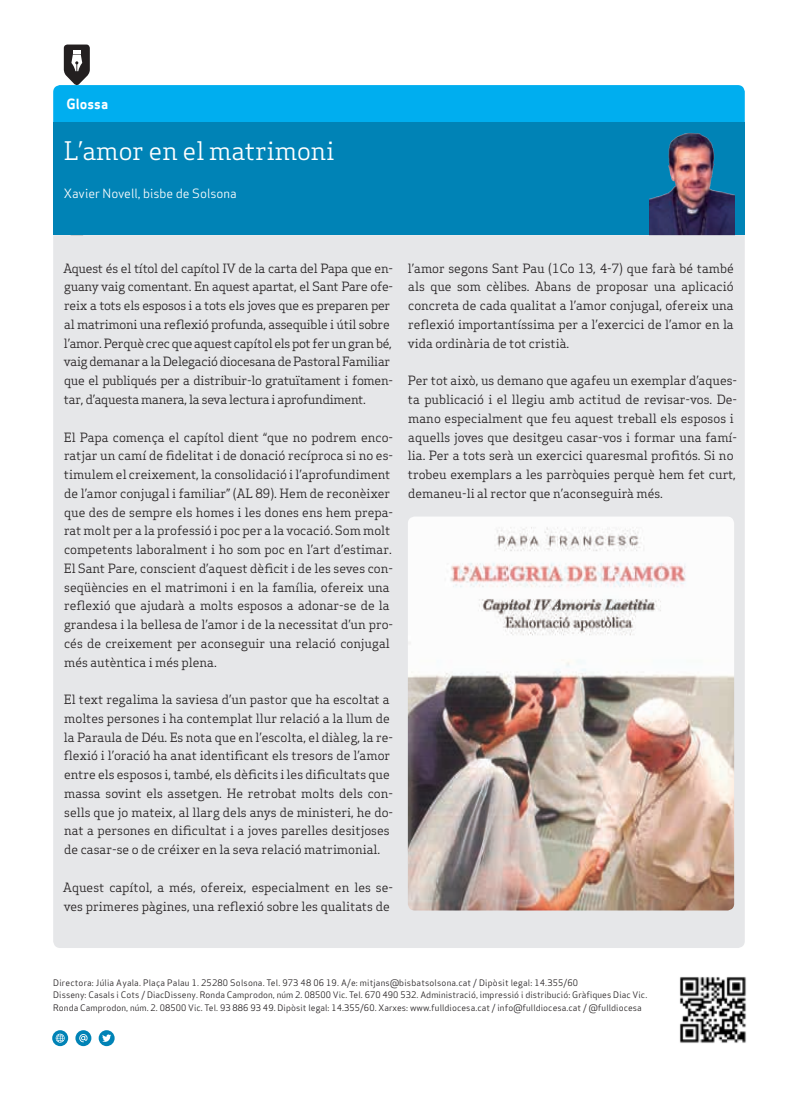
<style>
.page{position:relative;width:798px;height:1099px;background:#fff}
.page>*{position:absolute;margin:0;border:0;box-sizing:border-box;transform-origin:0 0}
.Subtitol_Secció{font:25px "Apex Serif";color:#fff}
.Titular_Secció_Petit{font:13.75px "Apex Sans Bold T";color:#fff}
.Text_General{font:12.5px/18.8px "Apex Serif";color:#231f20}
.Text_General-2{font:12.5px/18.8px "Apex Serif";letter-spacing:-.02em;color:#231f20}
.Titulars{font:12.5px "Apex Sans Book T";color:#fff}
.Titulars-2{font:8.75px/12.5px "Apex Sans Book T";letter-spacing:.01em;color:#231f20}
</style>
<div class="page">
<img style="left:679px;top:977px;width:67px;height:66px">
<svg style="left:52px;top:1030px;width:16px;height:16px"></svg>
<svg style="left:56px;top:1033px;width:9px;height:9px"></svg>
<svg style="left:75px;top:1030px;width:16px;height:16px"></svg>
<svg style="left:79px;top:1033px;width:9px;height:9px"></svg>
<svg style="left:99px;top:1030px;width:16px;height:16px"></svg>
<svg style="left:102px;top:1034px;width:9px;height:8px"></svg>
<div style="left:53px;top:123px;width:691px;height:112px;background:#0083b6"></div>
<svg style="left:53px;top:45px;width:691px;height:78px"></svg>
<img style="left:649px;top:133px;width:84px;height:102px">
<div style="left:53px;top:235px;width:691px;height:713px;background:#e6e7e9"></div>
<img style="left:407px;top:516px;width:326px;height:394px">
<p class="Titular_Secció_Petit" style="left:67px;top:95px;width:43px">Glossa</p>
<p class="Subtitol_Secció" style="left:64px;top:135px;width:272px">L’amor en el matrimoni</p>
<p class="Titulars" style="left:64px;top:185px;width:174px">Xavier Novell, bisbe de Solsona</p>
<p class="Text_General-2" style="left:63px;top:258px;width:331px">Aquest és el títol del capítol IV de la carta del Papa que en&shy;guany vaig comentant. En aquest apartat, el Sant Pare ofe&shy;reix a tots els esposos i a tots els joves que es preparen per al matrimoni una reflexió profunda, assequible i útil sobre l’amor. Perquè crec que aquest capítol els pot fer un gran bé, vaig demanar a la Delegació diocesana de Pastoral Familiar que el publiqués per a distribuir-lo gratuïtament i fomen&shy;tar, d’aquesta manera, la seva lectura i aprofundiment.</p>
<p class="Text_General" style="left:64px;top:427px;width:330px">El Papa comença el capítol dient “que no podrem enco&shy;ratjar un camí de fidelitat i de donació recíproca si no es&shy;timulem el creixement, la consolidació i l’aprofundiment de l’amor conjugal i familiar” (AL 89). Hem de reconèixer que des de sempre els homes i les dones ens hem prepa&shy;rat molt per a la professió i poc per a la vocació. Som molt competents laboralment i ho som poc en l’art d’estimar.<br>El Sant Pare, conscient d’aquest dèficit i de les seves con&shy;seqüències en el matrimoni i en la família, ofereix una reflexió que ajudarà a molts esposos a adonar-se de la grandesa i la bellesa de l’amor i de la necessitat d’un pro&shy;cés de creixement per aconseguir una relació conjugal més autèntica i més plena.</p>
<p class="Text_General" style="left:64px;top:690px;width:330px">El text regalima la saviesa d’un pastor que ha escoltat a moltes persones i ha contemplat llur relació a la llum de la Paraula de Déu. Es nota que en l’escolta, el diàleg, la re&shy;flexió i l’oració ha anat identificant els tresors de l’amor entre els esposos i, també, els dèficits i les dificultats que massa sovint els assetgen. He retrobat molts dels con&shy;sells que jo mateix, al llarg dels anys de ministeri, he do&shy;nat a persones en dificultat i a joves parelles desitjoses de casar-se o de créixer en la seva relació matrimonial.</p>
<p class="Text_General" style="left:63px;top:877px;width:331px">Aquest capítol, a més, ofereix, especialment en les se&shy;ves primeres pàgines, una reflexió sobre les qualitats de</p>
<p class="Text_General" style="left:407px;top:258px;width:327px;text-align:justify">l’amor segons Sant Pau (1Co 13, 4-7) que farà bé també als que som cèlibes. Abans de proposar una aplicació concreta de cada qualitat a l’amor conjugal, ofereix una reflexió importantíssima per a l’exercici de l’amor en la vida ordinària de tot cristià.</p>
<p class="Text_General" style="left:408px;top:371px;width:331px">Per tot això, us demano que agafeu un exemplar d’aques&shy;ta publicació i el llegiu amb actitud de revisar-vos. De&shy;mano especialment que feu aquest treball els esposos i aquells joves que desitgeu casar-vos i formar una famí&shy;lia. Per a tots serà un exercici quaresmal profitós. Si no trobeu exemplars a les parròquies perquè hem fet curt, demaneu-li al rector que n’aconseguirà més.</p>
<p class="Titulars-2" style="left:53px;top:976px;width:526px">Directora: Júlia Ayala. Plaça Palau 1. 25280 Solsona. Tel. 973 48 06 19. A/e: mitjans@bisbatsolsona.cat / Dipòsit legal: 14.355/60</p>
<p class="Titulars-2" style="left:53px;top:988px;width:595px">Disseny: Casals i Cots / DiacDisseny. Ronda Camprodon, núm 2. 08500 Vic. Tel. 670 490 532. Administració, impressió i distribució: Gràfiques Diac Vic.<br>Ronda Camprodon, núm. 2. 08500 Vic. Tel. 93 886 93 49. Dipòsit legal: 14.355/60. Xarxes: www.fulldiocesa.cat / info@fulldiocesa.cat / @fulldiocesa</p>
</div>
